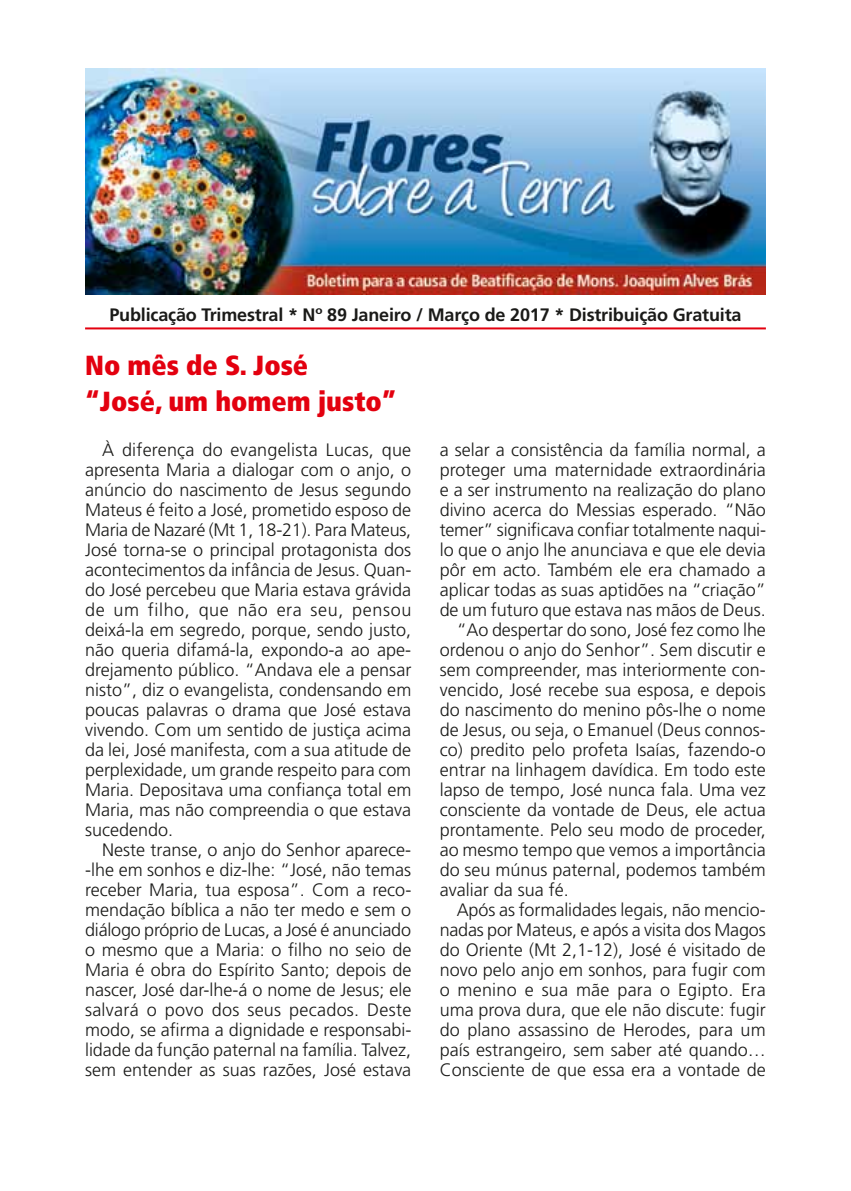
<style>
.page{position:relative;width:851px;height:1191px;background:#fff}
.page>*{position:absolute;margin:0;border:0;box-sizing:border-box;transform-origin:0 0}
.t1{font:900 condensed 27.6px/35.8px "Frutiger";color:#e3000f}
.t2{font:300 18px/20px "Frutiger LT Std";color:#1a1a18;text-align:justify}
.t3{font:700 18px "Frutiger";letter-spacing:-.01em;color:#1a1a18}
</style>
<div class="page">
<hr style="left:85px;top:327px;width:680px;height:2px;background:#e3000f">
<img style="left:85px;top:68px;width:680px;height:227px">
<p class="t3" style="left:109px;top:304px;width:633px">Publicação Trimestral * Nº 89 Janeiro / Março de 2017 * Distribuição Gratuita</p>
<h1 class="t1" style="left:85px;top:347px;width:313px">No mês de S. José<br>“José, um homem justo”</h1>
<p class="t2" style="left:85px;top:440px;width:328px;text-indent:17px">À diferença do evangelista Lucas, que apresenta Maria a dialogar com o anjo, o anúncio do nascimento de Jesus segundo Mateus é feito a José, prometido esposo de Maria de Nazaré (Mt 1, 18-21). Para Mateus, José torna-se o principal protagonista dos acontecimentos da infância de Jesus. Quan&shy;do José percebeu que Maria estava grávida de um filho, que não era seu, pensou deixá-la em segredo, porque, sendo justo, não queria difamá-la, expondo-a ao ape&shy;drejamento público. “Andava ele a pensar nisto”, diz o evangelista, condensando em poucas palavras o drama que José estava vivendo. Com um sentido de justiça acima da lei, José manifesta, com a sua atitude de perplexidade, um grande respeito para com Maria. Depositava uma confiança total em Maria, mas não compreendia o que estava sucedendo.</p>
<p class="t2" style="left:85px;top:840px;width:328px;text-indent:17px">Neste transe, o anjo do Senhor aparece--lhe em sonhos e diz-lhe: “José, não temas receber Maria, tua esposa”. Com a reco&shy;mendação bíblica a não ter medo e sem o diálogo próprio de Lucas, a José é anunciado o mesmo que a Maria: o filho no seio de Maria é obra do Espírito Santo; depois de nascer, José dar-lhe-á o nome de Jesus; ele salvará o povo dos seus pecados. Deste modo, se afirma a dignidade e responsabi&shy;lidade da função paternal na família. Talvez, sem entender as suas razões, José estava</p>
<p class="t2" style="left:439px;top:440px;width:327px">a selar a consistência da família normal, a</p>
<p class="t2" style="left:439px;top:460px;width:327px">proteger uma maternidade extraordinária</p>
<p class="t2" style="left:439px;top:480px;width:327px">e a ser instrumento na realização do plano</p>
<p class="t2" style="left:439px;top:500px;width:327px">divino acerca do Messias esperado. “Não</p>
<p class="t2" style="left:439px;top:520px;width:328px">temer” significava confiar totalmente naqui-</p>
<p class="t2" style="left:439px;top:540px;width:327px">lo que o anjo lhe anunciava e que ele devia</p>
<p class="t2" style="left:439px;top:560px;width:327px">pôr em acto. Também ele era chamado a</p>
<p class="t2" style="left:439px;top:580px;width:327px">aplicar todas as suas aptidões na “criação”</p>
<p class="t2" style="left:439px;top:600px;width:327px">de um futuro que estava nas mãos de Deus.</p>
<p class="t2" style="left:456px;top:620px;width:311px">“Ao despertar do sono, José fez como lhe</p>
<p class="t2" style="left:439px;top:640px;width:328px">ordenou o anjo do Senhor”. Sem discutir e</p>
<p class="t2" style="left:439px;top:660px;width:327px">sem compreender, mas interiormente con-</p>
<p class="t2" style="left:439px;top:680px;width:327px">vencido, José recebe sua esposa, e depois</p>
<p class="t2" style="left:439px;top:700px;width:327px">do nascimento do menino pôs-lhe o nome</p>
<p class="t2" style="left:439px;top:720px;width:327px">de Jesus, ou seja, o Emanuel (Deus connos-</p>
<p class="t2" style="left:439px;top:740px;width:328px">co) predito pelo profeta Isaías, fazendo-o</p>
<p class="t2" style="left:439px;top:760px;width:327px">entrar na linhagem davídica. Em todo este</p>
<p class="t2" style="left:439px;top:780px;width:327px">lapso de tempo, José nunca fala. Uma vez</p>
<p class="t2" style="left:439px;top:800px;width:327px">consciente da vontade de Deus, ele actua</p>
<p class="t2" style="left:439px;top:820px;width:328px">prontamente. Pelo seu modo de proceder,</p>
<p class="t2" style="left:439px;top:840px;width:328px">ao mesmo tempo que vemos a importância</p>
<p class="t2" style="left:439px;top:860px;width:327px">do seu múnus paternal, podemos também</p>
<p class="t2" style="left:439px;top:880px;width:131px">avaliar da sua fé.</p>
<p class="t2" style="left:456px;top:900px;width:310px">Após as formalidades legais, não mencio-</p>
<p class="t2" style="left:439px;top:920px;width:327px">nadas por Mateus, e após a visita dos Magos</p>
<p class="t2" style="left:439px;top:940px;width:328px">do Oriente (Mt 2,1-12), José é visitado de</p>
<p class="t2" style="left:439px;top:960px;width:327px">novo pelo anjo em sonhos, para fugir com</p>
<p class="t2" style="left:439px;top:980px;width:327px">o menino e sua mãe para o Egipto. Era</p>
<p class="t2" style="left:439px;top:1000px;width:327px">uma prova dura, que ele não discute: fugir</p>
<p class="t2" style="left:439px;top:1020px;width:327px">do plano assassino de Herodes, para um</p>
<p class="t2" style="left:439px;top:1040px;width:327px">país estrangeiro, sem saber até quando…</p>
<p class="t2" style="left:439px;top:1060px;width:327px">Consciente de que essa era a vontade de</p>
</div>
